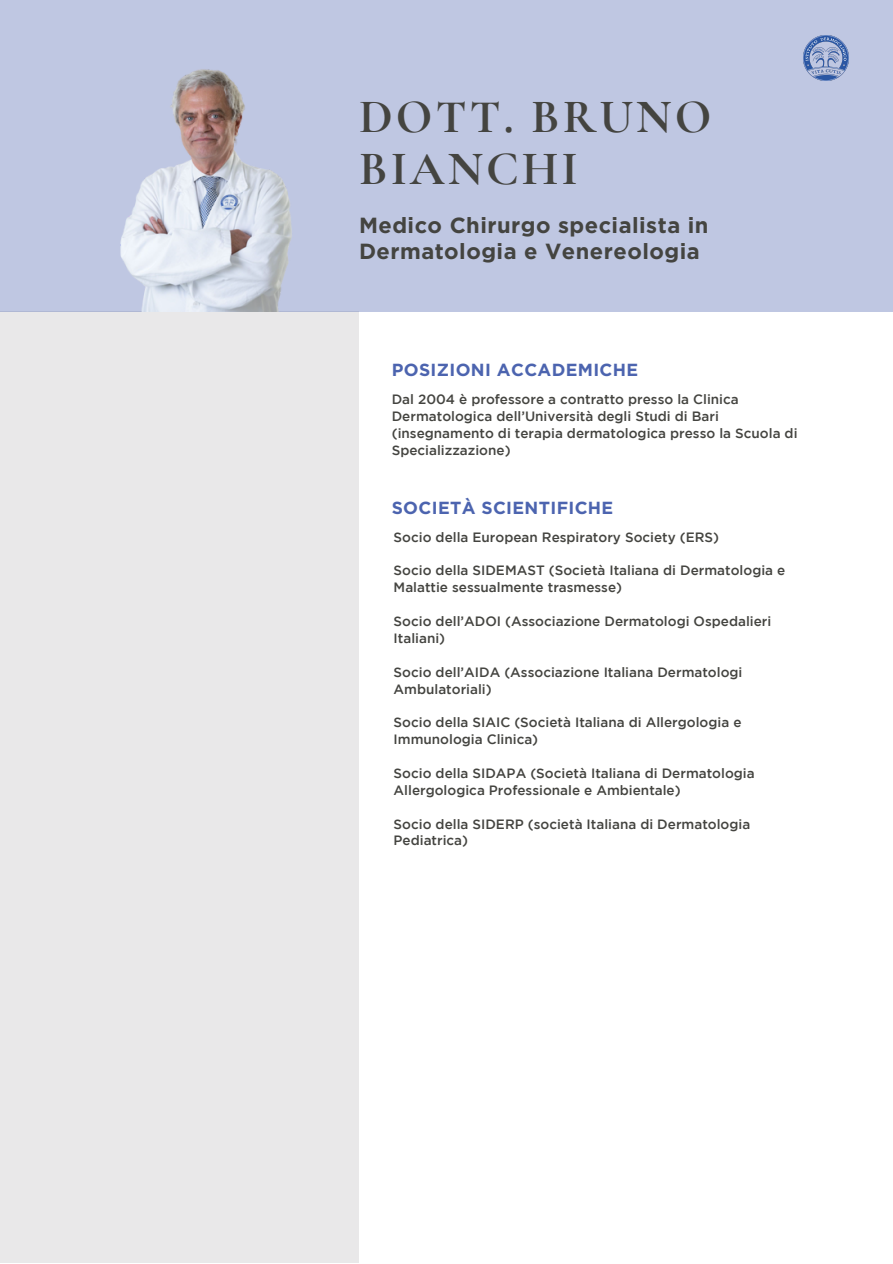
<style>
.page{position:relative;width:893px;height:1264px;background:#fff}
.page>*{position:absolute;margin:0;border:0;box-sizing:border-box;transform-origin:0 0}
.t1{font:700 48px/51.8px "Cormorant Garamond";letter-spacing:.065em;color:#444440}
.t2{font:700 21.9px/25.8px "Gotham";letter-spacing:.02em;color:#444440}
.t3{font:700 17.55px "Gotham";letter-spacing:.02em;color:#4c64af}
.t4{font:500 13.5px/16.8px "Gotham";color:#444440}
</style>
<div class="page">
<div style="left:0;top:311px;width:359px;height:951px;background:#e9e8e9"></div>
<div style="left:0;top:0;width:892px;height:311px;background:#bfc7e2"></div>
<img style="left:110px;top:69px;width:186px;height:243px">
<img style="left:803px;top:35px;width:45px;height:45px">
<h1 class="t1" style="left:359px;top:91px;width:354px">DOTT. BRUNO<br>BIANCHI</h1>
<h2 class="t2" style="left:359px;top:212px;width:351px">Medico Chirurgo specialista in<br>Dermatologia e Venereologia</h2>
<p class="t3" style="left:392px;top:359px;width:248px">POSIZIONI ACCADEMICHE</p>
<p class="t4" style="left:392px;top:392px;width:407px">Dal 2004 è professore a contratto presso la Clinica Dermatologica dell’Università degli Studi di Bari (insegnamento di terapia dermatologica presso la Scuola di Specializzazione)</p>
<p class="t3" style="left:392px;top:497px;width:223px">SOCIETÀ SCIENTIFICHE</p>
<p class="t4" style="left:393px;top:529px;width:327px">Socio della European Respiratory Society (ERS)</p>
<p class="t4" style="left:393px;top:563px;width:393px">Socio della SIDEMAST (Società Italiana di Dermatologia e<br>Malattie sessualmente trasmesse)</p>
<p class="t4" style="left:393px;top:614px;width:379px">Socio dell’ADOI (Associazione Dermatologi Ospedalieri<br>Italiani)</p>
<p class="t4" style="left:393px;top:664px;width:350px">Socio dell’AIDA (Associazione Italiana Dermatologi<br>Ambulatoriali)</p>
<p class="t4" style="left:393px;top:715px;width:349px">Socio della SIAIC (Società Italiana di Allergologia e<br>Immunologia Clinica)</p>
<p class="t4" style="left:393px;top:765px;width:362px">Socio della SIDAPA (Società Italiana di Dermatologia<br>Allergologica Professionale e Ambientale)</p>
<p class="t4" style="left:393px;top:816px;width:358px">Socio della SIDERP (società Italiana di Dermatologia<br>Pediatrica)</p>
</div>
